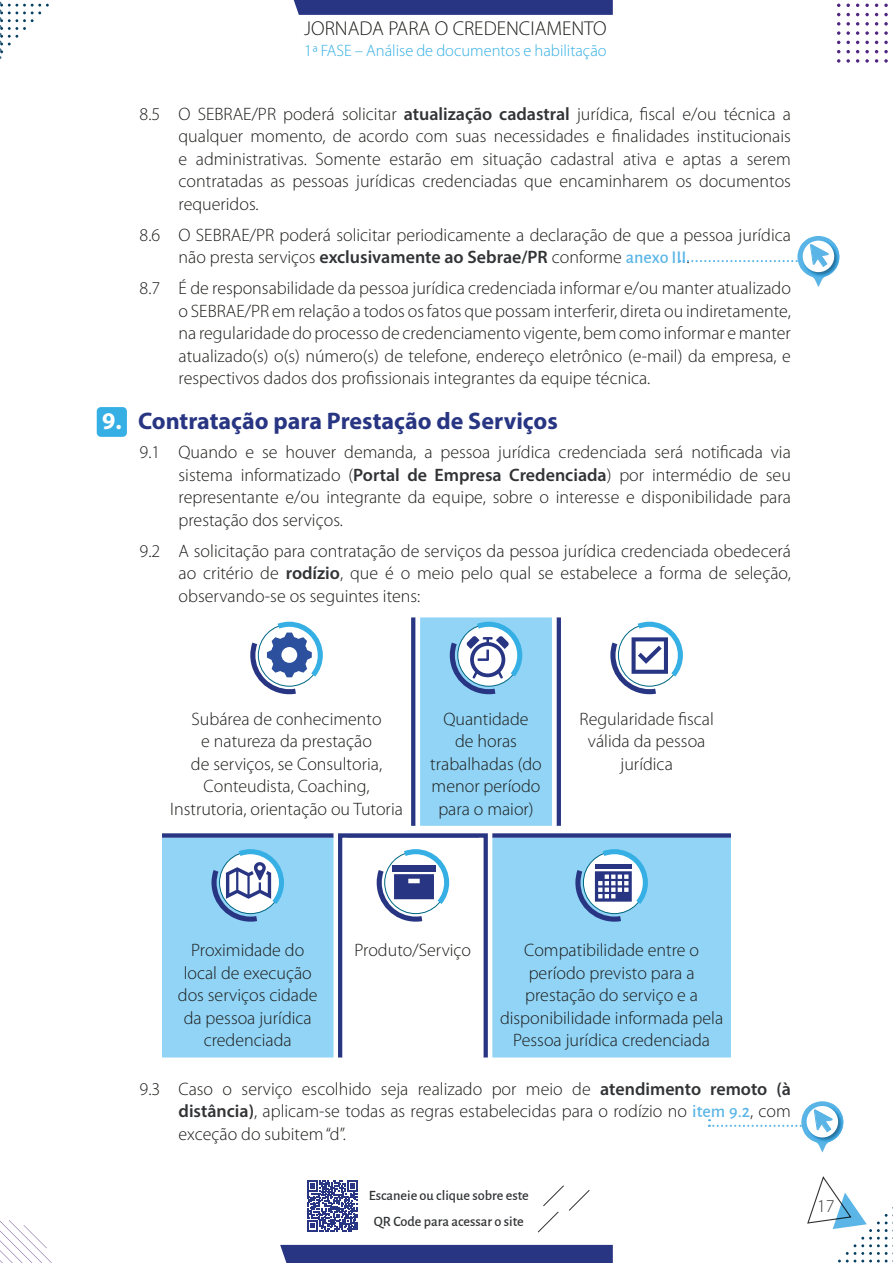
<style>
.page{position:relative;width:893px;height:1263px;background:#fff}
.page>*{position:absolute;margin:0;border:0;box-sizing:border-box;transform-origin:0 0}
.t1{font:700 24px "Myriad Pro";color:#283583}
.t2{font:300 20.1px "Myriad Pro";color:#1d1d1b}
.t3{font:300 18px/22.5px "Myriad Pro";color:#1d1d1b;text-align:justify}
.t4{font:300 18px "Myriad Pro";color:#323335}
.t5{font:300 16.5px "Myriad Pro";color:#36b0e4}
.t6{font:500 14.25px/25.7px "Alegreya Sans";color:#323335;text-align:center}
.s1{font-weight:600;color:#323335}
.s2{font-family:"Alegreya Sans";font-weight:500;color:#5bb6e7}
.s3{color:#fff}
</style>
<div class="page">
<svg style="left:0;top:1220px;width:52px;height:43px"></svg>
<svg style="left:884px;top:59px;width:4px;height:4px"></svg>
<svg style="left:884px;top:50px;width:4px;height:3px"></svg>
<svg style="left:884px;top:41px;width:4px;height:3px"></svg>
<svg style="left:884px;top:22px;width:4px;height:13px"></svg>
<svg style="left:884px;top:13px;width:4px;height:3px"></svg>
<svg style="left:884px;top:4px;width:4px;height:3px"></svg>
<svg style="left:875px;top:59px;width:3px;height:4px"></svg>
<svg style="left:875px;top:22px;width:3px;height:13px"></svg>
<svg style="left:865px;top:59px;width:4px;height:4px"></svg>
<svg style="left:865px;top:50px;width:4px;height:3px"></svg>
<svg style="left:865px;top:41px;width:4px;height:3px"></svg>
<svg style="left:865px;top:22px;width:4px;height:13px"></svg>
<svg style="left:865px;top:13px;width:4px;height:3px"></svg>
<svg style="left:865px;top:4px;width:4px;height:3px"></svg>
<svg style="left:856px;top:59px;width:3px;height:4px"></svg>
<svg style="left:856px;top:22px;width:3px;height:13px"></svg>
<svg style="left:846px;top:59px;width:4px;height:4px"></svg>
<svg style="left:846px;top:50px;width:4px;height:3px"></svg>
<svg style="left:846px;top:41px;width:4px;height:3px"></svg>
<svg style="left:846px;top:22px;width:4px;height:13px"></svg>
<svg style="left:846px;top:13px;width:4px;height:3px"></svg>
<svg style="left:846px;top:4px;width:4px;height:3px"></svg>
<svg style="left:837px;top:59px;width:3px;height:4px"></svg>
<svg style="left:837px;top:22px;width:3px;height:13px"></svg>
<svg style="left:0;top:2px;width:49px;height:57px"></svg>
<svg style="left:293px;top:0;width:320px;height:15px"></svg>
<div style="left:280px;top:1245px;width:333px;height:18px;background:#283583"></div>
<svg style="left:307px;top:1180px;width:51px;height:51px"></svg>
<svg style="left:807px;top:1176px;width:86px;height:86px"></svg>
<svg style="left:537px;top:1185px;width:53px;height:48px"></svg>
<svg style="left:250px;top:622px;width:73px;height:72px"></svg>
<svg style="left:411px;top:617px;width:150px;height:209px"></svg>
<svg style="left:610px;top:622px;width:73px;height:72px"></svg>
<svg style="left:162px;top:833px;width:569px;height:5px;fill:#283583"></svg>
<div style="left:162px;top:838px;width:569px;height:219px;background:#91d4f6"></div>
<svg style="left:211px;top:849px;width:73px;height:73px"></svg>
<svg style="left:342px;top:838px;width:141px;height:219px"></svg>
<svg style="left:575px;top:849px;width:73px;height:73px"></svg>
<hr style="left:595px;top:865px;width:37px;height:4px;background:#283583">
<svg style="left:679px;top:236px;width:160px;height:51px"></svg>
<div style="left:97px;top:407px;width:30px;height:30px;background:#36b0e4;border-radius:4px"></div>
<svg style="left:708px;top:1101px;width:135px;height:51px"></svg>
<p class="t2" style="left:304px;top:16px;width:304px">JORNADA PARA O CREDENCIAMENTO</p>
<p class="t5" style="left:304px;top:40px;width:304px">1ª FASE – Análise de documentos e habilitação</p>
<p class="t3" style="left:179px;top:102px;width:614px;text-indent:-39px">8.5 O SEBRAE/PR poderá solicitar <span class="s1">atualização cadastral</span> jurídica, fiscal e/ou técnica a qualquer momento, de acordo com suas necessidades e finalidades institucionais e administrativas. Somente estarão em situação cadastral ativa e aptas a serem contratadas as pessoas jurídicas credenciadas que encaminharem os documentos requeridos.</p>
<p class="t3" style="left:179px;top:223px;width:614px;text-indent:-39px">8.6 O SEBRAE/PR poderá solicitar periodicamente a declaração de que a pessoa jurídica não presta serviços <span class="s1">exclusivamente ao Sebrae/PR</span> conforme <span class="s2">anexo III</span>.</p>
<p class="t3" style="left:179px;top:277px;width:614px;text-indent:-39px">8.7 É de responsabilidade da pessoa jurídica credenciada informar e/ou manter atualizado o SEBRAE/PR em relação a todos os fatos que possam interferir, direta ou indiretamente, na regularidade do processo de credenciamento vigente, bem como informar e manter atualizado(s) o(s) número(s) de telefone, endereço eletrônico (e-mail) da empresa, e respectivos dados dos profissionais integrantes da equipe técnica.</p>
<h1 class="t1" style="left:102px;top:405px;width:457px"><span class="s3">9.</span> Contratação para Prestação de Serviços</h1>
<p class="t3" style="left:179px;top:441px;width:614px;text-indent:-39px">9.1 Quando e se houver demanda, a pessoa jurídica credenciada será notificada via sistema informatizado (<span class="s1">Portal de Empresa Credenciada</span>) por intermédio de seu representante e/ou integrante da equipe, sobre o interesse e disponibilidade para prestação dos serviços.</p>
<p class="t3" style="left:179px;top:539px;width:614px;text-indent:-39px">9.2 A solicitação para contratação de serviços da pessoa jurídica credenciada obedecerá ao critério de <span class="s1">rodízio</span>, que é o meio pelo qual se estabelece a forma de seleção, observando-se os seguintes itens:</p>
<p class="t3" style="left:170px;top:707px;width:234px;text-align:center">Subárea de conhecimento<br>e natureza da prestação<br>de serviços, se Consultoria,<br>Conteudista, Coaching,<br>Instrutoria, orientação ou Tutoria</p>
<p class="t3" style="left:430px;top:707px;width:113px;text-align:center">Quantidade<br>de horas trabalhadas (do menor período para o maior)</p>
<p class="t3" style="left:579px;top:707px;width:136px;text-align:center">Regularidade fiscal válida da pessoa jurídica</p>
<p class="t3" style="left:178px;top:939px;width:141px;text-align:center">Proximidade do local de execução dos serviços cidade da pessoa jurídica credenciada</p>
<p class="t3" style="left:355px;top:939px;width:118px">Produto/Serviço</p>
<p class="t3" style="left:500px;top:939px;width:225px;text-align:center">Compatibilidade entre o período previsto para a prestação do serviço e a disponibilidade informada pela<br>Pessoa jurídica credenciada</p>
<p class="t3" style="left:179px;top:1077px;width:614px;text-indent:-39px">9.3 Caso o serviço escolhido seja realizado por meio de <span class="s1">atendimento remoto (à distância)</span>, aplicam-se todas as regras estabelecidas para o rodízio no <span class="s2">item 9.2</span>, com exceção do subitem “d”.</p>
<p class="t6" style="left:369px;top:1182px;width:162px">Escaneie ou clique sobre este<br>QR Code para acessar o site</p>
<p class="t4" style="left:817px;top:1195px;width:19px">17</p>
</div>
